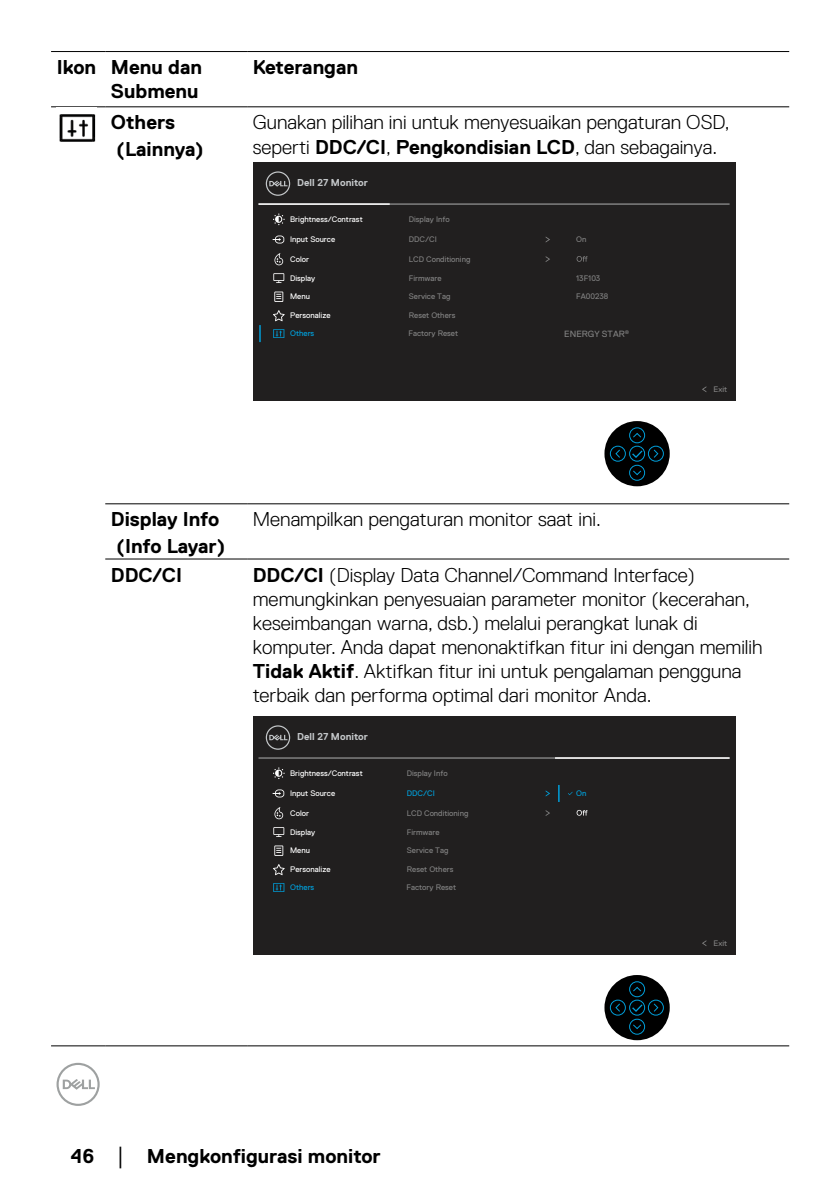
<style>
.page{position:relative;width:840px;height:1191px;background:#fff}
.page>*{position:absolute;margin:0;border:0;box-sizing:border-box;transform-origin:0 0}
.t1{font:300 20px/24px "Dell Replica";color:#000}
.t2{font:700 20px/26.8px "Dell Replica";color:#000}
.t3{font:700 10px "Dell Replica";color:#c4c7c9}
.t4{font:9px "Dell Replica";color:#808080}
.t5{font:8px "Dell Replica";color:#808080}
.t6{font:8px "Dell Replica";color:#fff}
.t7{font:8px "Dell Replica";color:#009ed9}
.s1{font-weight:700}
.s2{font-family:"Times New Roman";font-weight:400;font-size:18px}
</style>
<div class="page">
<svg style="left:56px;top:1062px;width:44px;height:44px"></svg>
<hr style="left:51px;top:1045px;width:54px;height:1px;background:#000">
<hr style="left:51px;top:51px;width:54px;height:1px;background:#000">
<hr style="left:105px;top:51px;width:142px;height:1px;background:#000">
<hr style="left:247px;top:51px;width:541px;height:1px;background:#000">
<hr style="left:51px;top:106px;width:54px;height:1px;background:#000">
<hr style="left:105px;top:106px;width:142px;height:1px;background:#000">
<hr style="left:247px;top:106px;width:541px;height:1px;background:#000">
<hr style="left:105px;top:503px;width:142px;height:1px;background:#000">
<hr style="left:247px;top:503px;width:541px;height:1px;background:#000">
<hr style="left:105px;top:558px;width:142px;height:1px;background:#000">
<hr style="left:247px;top:558px;width:541px;height:1px;background:#000">
<hr style="left:105px;top:1045px;width:142px;height:1px;background:#000">
<hr style="left:247px;top:1045px;width:541px;height:1px;background:#000">
<img style="left:59px;top:114px;width:37px;height:28px">
<div style="left:253px;top:163px;width:481px;height:238px;background:#211f1f"></div>
<svg style="left:702px;top:386px;width:4px;height:6px"></svg>
<hr style="left:258px;top:203px;width:471px;height:2px;background:#808080">
<hr style="left:258px;top:203px;width:131px;height:2px;background:#fff">
<svg style="left:265px;top:171px;width:25px;height:25px"></svg>
<svg style="left:274px;top:253px;width:9px;height:12px"></svg>
<svg style="left:273px;top:273px;width:11px;height:10px"></svg>
<svg style="left:274px;top:291px;width:9px;height:11px"></svg>
<svg style="left:273px;top:310px;width:11px;height:11px"></svg>
<svg style="left:273px;top:329px;width:11px;height:9px"></svg>
<svg style="left:272px;top:235px;width:12px;height:8px"></svg>
<svg style="left:273px;top:213px;width:11px;height:12px"></svg>
<svg style="left:259px;top:325px;width:1px;height:17px"></svg>
<svg style="left:545px;top:256px;width:5px;height:6px"></svg>
<svg style="left:576px;top:256px;width:11px;height:6px"></svg>
<svg style="left:545px;top:236px;width:5px;height:6px"></svg>
<div style="left:604px;top:421px;width:65px;height:65px;background:#000;border-radius:50%"></div>
<svg style="left:609px;top:427px;width:55px;height:54px"></svg>
<div style="left:604px;top:975px;width:65px;height:65px;background:#000;border-radius:50%"></div>
<svg style="left:609px;top:980px;width:55px;height:55px"></svg>
<div style="left:253px;top:716px;width:481px;height:238px;background:#211f1f"></div>
<svg style="left:702px;top:940px;width:4px;height:6px"></svg>
<hr style="left:258px;top:757px;width:471px;height:1px;background:#808080">
<svg style="left:265px;top:725px;width:25px;height:24px"></svg>
<svg style="left:274px;top:807px;width:9px;height:12px"></svg>
<svg style="left:273px;top:827px;width:11px;height:10px"></svg>
<svg style="left:274px;top:845px;width:9px;height:11px"></svg>
<svg style="left:273px;top:864px;width:11px;height:11px"></svg>
<svg style="left:273px;top:883px;width:11px;height:9px"></svg>
<svg style="left:272px;top:789px;width:12px;height:8px"></svg>
<svg style="left:273px;top:767px;width:11px;height:12px"></svg>
<svg style="left:545px;top:810px;width:5px;height:6px"></svg>
<svg style="left:576px;top:810px;width:11px;height:5px"></svg>
<svg style="left:545px;top:790px;width:5px;height:6px"></svg>
<hr style="left:554px;top:757px;width:175px;height:1px;background:#fff">
<svg style="left:558px;top:785px;width:1px;height:17px"></svg>
<p class="t2" style="left:57px;top:55px;width:147px;line-height:24px;text-align:right">Ikon Menu dan<br>Submenu</p>
<p class="t2" style="left:253px;top:54px;width:107px">Keterangan</p>
<p class="t2" style="left:111px;top:109px;width:94px">Others (Lainnya)</p>
<p class="t1" style="left:253px;top:111px;width:478px">Gunakan pilihan ini untuk menyesuaikan pengaturan OSD, seperti <span class="s1">DDC/CI</span>, <span class="s1">Pengkondisian LCD</span>, dan sebagainya.</p>
<p class="t3" style="left:297px;top:177px;width:72px">Dell 27 Monitor</p>
<p class="t6" style="left:290px;top:215px;width:74px">Brightness/Contrast</p>
<p class="t6" style="left:290px;top:235px;width:47px">Input Source</p>
<p class="t6" style="left:290px;top:254px;width:20px">Color</p>
<p class="t6" style="left:290px;top:273px;width:27px">Display</p>
<p class="t6" style="left:290px;top:292px;width:21px">Menu</p>
<p class="t6" style="left:290px;top:311px;width:42px">Personalize</p>
<p class="t7" style="left:290px;top:329px;width:26px">Others</p>
<p class="t5" style="left:408px;top:215px;width:42px">Display Info</p>
<p class="t5" style="left:408px;top:235px;width:29px">DDC/CI</p>
<p class="t5" style="left:576px;top:235px;width:12px">On</p>
<p class="t5" style="left:408px;top:254px;width:63px">LCD Conditioning</p>
<p class="t5" style="left:408px;top:273px;width:34px">Firmware</p>
<p class="t5" style="left:576px;top:273px;width:26px">13F103</p>
<p class="t5" style="left:408px;top:292px;width:43px">Service Tag</p>
<p class="t5" style="left:576px;top:292px;width:34px">FA00238</p>
<p class="t5" style="left:408px;top:329px;width:51px">Factory Reset</p>
<p class="t5" style="left:408px;top:311px;width:48px">Reset Others</p>
<p class="t4" style="left:564px;top:329px;width:66px">ENERGY STAR<sup>®</sup></p>
<p class="t5" style="left:713px;top:385px;width:15px">Exit</p>
<p class="t2" style="left:111px;top:506px;width:116px">Display Info (Info Layar)</p>
<p class="t1" style="left:253px;top:508px;width:349px">Menampilkan pengaturan monitor saat ini.</p>
<p class="t2" style="left:111px;top:561px;width:72px">DDC/CI</p>
<p class="t1" style="left:253px;top:563px;width:511px"><span class="s1">DDC/CI</span> (Display Data Channel/Command Interface) memungkinkan penyesuaian parameter monitor (kecerahan, keseimbangan warna, dsb.) melalui perangkat lunak di komputer. Anda dapat menonaktifkan fitur ini dengan memilih <span class="s1">Tidak Aktif</span>. Aktifkan fitur ini untuk pengalaman pengguna terbaik dan performa optimal dari monitor Anda.</p>
<p class="t3" style="left:297px;top:731px;width:72px">Dell 27 Monitor</p>
<p class="t6" style="left:290px;top:768px;width:74px">Brightness/Contrast</p>
<p class="t6" style="left:290px;top:788px;width:47px">Input Source</p>
<p class="t6" style="left:290px;top:808px;width:20px">Color</p>
<p class="t6" style="left:290px;top:827px;width:27px">Display</p>
<p class="t6" style="left:290px;top:846px;width:21px">Menu</p>
<p class="t6" style="left:290px;top:865px;width:42px">Personalize</p>
<p class="t7" style="left:290px;top:883px;width:26px">Others</p>
<p class="t5" style="left:406px;top:768px;width:42px">Display Info</p>
<p class="t7" style="left:406px;top:788px;width:29px">DDC/CI</p>
<p class="t7" style="left:576px;top:788px;width:12px">On</p>
<p class="t5" style="left:406px;top:808px;width:63px">LCD Conditioning</p>
<p class="t5" style="left:406px;top:827px;width:34px">Firmware</p>
<p class="t5" style="left:406px;top:846px;width:43px">Service Tag</p>
<p class="t5" style="left:406px;top:883px;width:51px">Factory Reset</p>
<p class="t5" style="left:406px;top:865px;width:48px">Reset Others</p>
<p class="t2" style="left:71px;top:1142px;width:311px">46 <span class="s2">│</span> Mengkonfigurasi monitor</p>
<p class="t5" style="left:713px;top:939px;width:15px">Exit</p>
</div>
